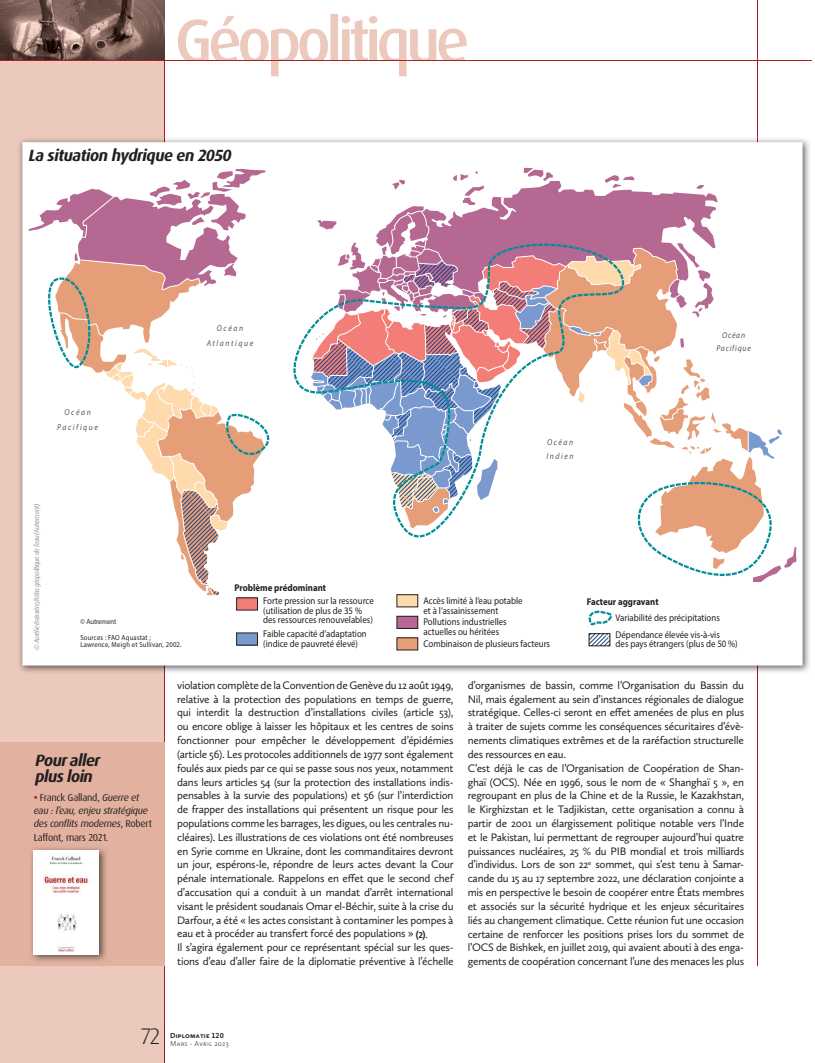
<style>
.page{position:relative;width:815px;height:1063px;background:#fff}
.page>*{position:absolute;margin:0;border:0;box-sizing:border-box;transform-origin:0 0}
.t1{font:300 22.5px "Dax Pro";color:#231f20}
.t2{font:italic 700 16.25px/16px "Dax Pro";letter-spacing:-.035em;color:#231f20}
.t3{font:11.25px/13.9px "Calluna Sans";letter-spacing:-.02em;color:#231f20}
.t4{font:italic 10px/13.4px "Dax Pro";letter-spacing:-.025em;color:#231f20}
.t5{font:9.88px/9.9px "Myriad Pro";color:#231f20;scale:.9 1}
.t6{font:700 9.88px "Myriad Pro";color:#231f20;scale:.9 1}
.t7{font:italic 8.62px/14.8px "Myriad Pro";letter-spacing:.2em;color:#57585a;text-align:center;scale:.9 1}
.t8{font:italic 8.62px/12.2px "Myriad Pro";letter-spacing:.1em;color:#57585a;text-align:center;scale:.9 1}
.t9{font:7.5px "Calluna Sans";letter-spacing:.02em;color:#636366}
.t10{font:700 7.5px "Calluna Sans";letter-spacing:.02em;color:#231f20}
.t11{font:7.38px/7.4px "Myriad Pro";letter-spacing:.03em;color:#231f20;scale:.9 1}
.t12{font:7.38px "Myriad Pro";color:#231f20;scale:.9 1}
.t13{font:italic 6.88px "Dax Pro";letter-spacing:-.065em;color:#939598}
.s1{font-weight:700;font-style:normal;color:#af1e22}
.s2{font-style:normal}
.s3{font-family:"Skolar Sans Latn";font-weight:700;font-size:8.75px}
</style>
<div class="page">
<hr style="left:757px;top:0;width:1px;height:966px;background:#af1e22">
<div style="left:0;top:0;width:164px;height:1063px;background:#ebc9bc"></div>
<hr style="left:164px;top:0;width:1px;height:1063px;background:#af1e22">
<img style="left:0;top:0;width:164px;height:60px">
<svg style="left:178px;top:14px;width:289px;height:62px"></svg>
<hr style="left:0;top:60px;width:811px;height:1px;background:#af1e22">
<div style="left:0;top:742px;width:165px;height:224px;background:#e2b1a0"></div>
<img style="left:19px;top:139px;width:791px;height:533px">
<svg style="left:22px;top:142px;width:781px;height:524px"></svg>
<div style="left:24px;top:143px;width:217px;height:26px;background:#fff"></div>
<img style="left:31px;top:848px;width:75px;height:113px">
<img style="left:34px;top:850px;width:65px;height:104px">
<svg style="left:164px;top:1025px;width:1px;height:38px"></svg>
<h2 class="t2" style="left:29px;top:147px;width:205px">La situation hydrique en 2050</h2>
<p class="t7" style="left:57px;top:405px;width:47px">Océan<br>Pacifique</p>
<p class="t7" style="left:207px;top:320px;width:53px">Océan<br>Atlantique</p>
<p class="t7" style="left:547px;top:434px;width:32px;text-align:left">Océan<br>Indien</p>
<p class="t8" style="left:716px;top:329px;width:40px">Océan<br>Pacifique</p>
<p class="t13" style="left:32px;top:650px;width:148px;rotate:-90deg">© Aurélie Boissière/Atlas géopolitique de l’eau (Autrement)</p>
<p class="t12" style="left:80px;top:617px;width:41px">© Autrement</p>
<p class="t11" style="left:80px;top:633px;width:114px">Sources : FAO Aquastat ;<br>Lawrence, Meigh et Sullivan, 2002.</p>
<p class="t6" style="left:234px;top:581px;width:103px">Problème prédominant</p>
<p class="t5" style="left:263px;top:595px;width:124px">Forte pression sur la ressource</p>
<p class="t6" style="left:587px;top:596px;width:81px">Facteur aggravant</p>
<p class="t5" style="left:263px;top:605px;width:123px">(utilisation de plus de 35 % des ressources renouvelables)</p>
<p class="t5" style="left:263px;top:628px;width:117px">Faible capacité d’adaptation (indice de pauvreté élevé)</p>
<p class="t5" style="left:423px;top:595px;width:112px">Accès limité à l’eau potable et à l’assainissement</p>
<p class="t5" style="left:423px;top:617px;width:94px">Pollutions industrielles actuelles ou héritées</p>
<p class="t5" style="left:423px;top:639px;width:142px">Combinaison de plusieurs facteurs</p>
<p class="t5" style="left:616px;top:609px;width:117px;line-height:16.9px">Variabilité des précipitations<br>Dépendance élevée vis-à-vis</p>
<p class="t5" style="left:616px;top:639px;width:137px">des pays étrangers (plus de 50 %)</p>
<h2 class="t2" style="left:35px;top:753px;width:67px">Pour aller plus loin</h2>
<p class="t4" style="left:34px;top:791px;width:120px"><span class="s1">•</span> <span class="s2">Franck Galland,</span> Guerre et eau : l’eau, enjeu stratégique des conflits modernes<span class="s2">, Robert<br>Laffont, mars 2021.</span></p>
<p class="t3" style="left:177px;top:678px;width:278px">violation complète de la Convention de Genève du 12 août 1949, relative à la protection des populations en temps de guerre, qui interdit la destruction d’installations civiles (article 53), ou encore oblige à laisser les hôpitaux et les centres de soins fonctionner pour empêcher le développement d’épidémies (article 56). Les protocoles additionnels de 1977 sont également foulés aux pieds par ce qui se passe sous nos yeux, notamment dans leurs articles 54 (sur la protection des installations indis&shy;pensables à la survie des populations) et 56 (sur l’interdiction de frapper des installations qui présentent un risque pour les populations comme les barrages, les digues, ou les centrales nu&shy;cléaires). Les illustrations de ces violations ont été nombreuses en Syrie comme en Ukraine, dont les commanditaires devront un jour, espérons-le, répondre de leurs actes devant la Cour pénale internationale. Rappelons en effet que le second chef d’accusation qui a conduit à un mandat d’arrêt international visant le président soudanais Omar el-Béchir, suite à la crise du Darfour, a été « les actes consistant à contaminer les pompes à eau et à procéder au transfert forcé des populations » <span class="s3">(2)</span>.<br>Il s’agira également pour ce représentant spécial sur les ques&shy;tions d’eau d’aller faire de la diplomatie préventive à l’échelle</p>
<p class="t3" style="left:468px;top:678px;width:278px">d’organismes de bassin, comme l’Organisation du Bassin du Nil, mais également au sein d’instances régionales de dialogue stratégique. Celles-ci seront en effet amenées de plus en plus à traiter de sujets comme les conséquences sécuritaires d’évè&shy;nements climatiques extrêmes et de la raréfaction structurelle des ressources en eau.<br>C’est déjà le cas de l’Organisation de Coopération de Shan&shy;ghaï (OCS). Née en 1996, sous le nom de « Shanghaï 5 », en regroupant en plus de la Chine et de la Russie, le Kazakhstan, le Kirghizstan et le Tadjikistan, cette organisation a connu à partir de 2001 un élargissement politique notable vers l’Inde et le Pakistan, lui permettant de regrouper aujourd’hui quatre puissances nucléaires, 25 % du PIB mondial et trois milliards d’individus. Lors de son 22<sup>e</sup> sommet, qui s’est tenu à Samar&shy;cande du 15 au 17 septembre 2022, une déclaration conjointe a mis en perspective le besoin de coopérer entre États membres et associés sur la sécurité hydrique et les enjeux sécuritaires liés au changement climatique. Cette réunion fut une occasion certaine de renforcer les positions prises lors du sommet de l’OCS de Bishkek, en juillet 2019, qui avaient abouti à des enga&shy;gements de coopération concernant l’une des menaces les plus</p>
<h1 class="t1" style="left:141px;top:1022px;width:21px">72</h1>
<p class="t10" style="left:170px;top:1031px;width:55px">Diplomatie 120</p>
<p class="t9" style="left:170px;top:1039px;width:60px">Mars - Avril 2023</p>
</div>
